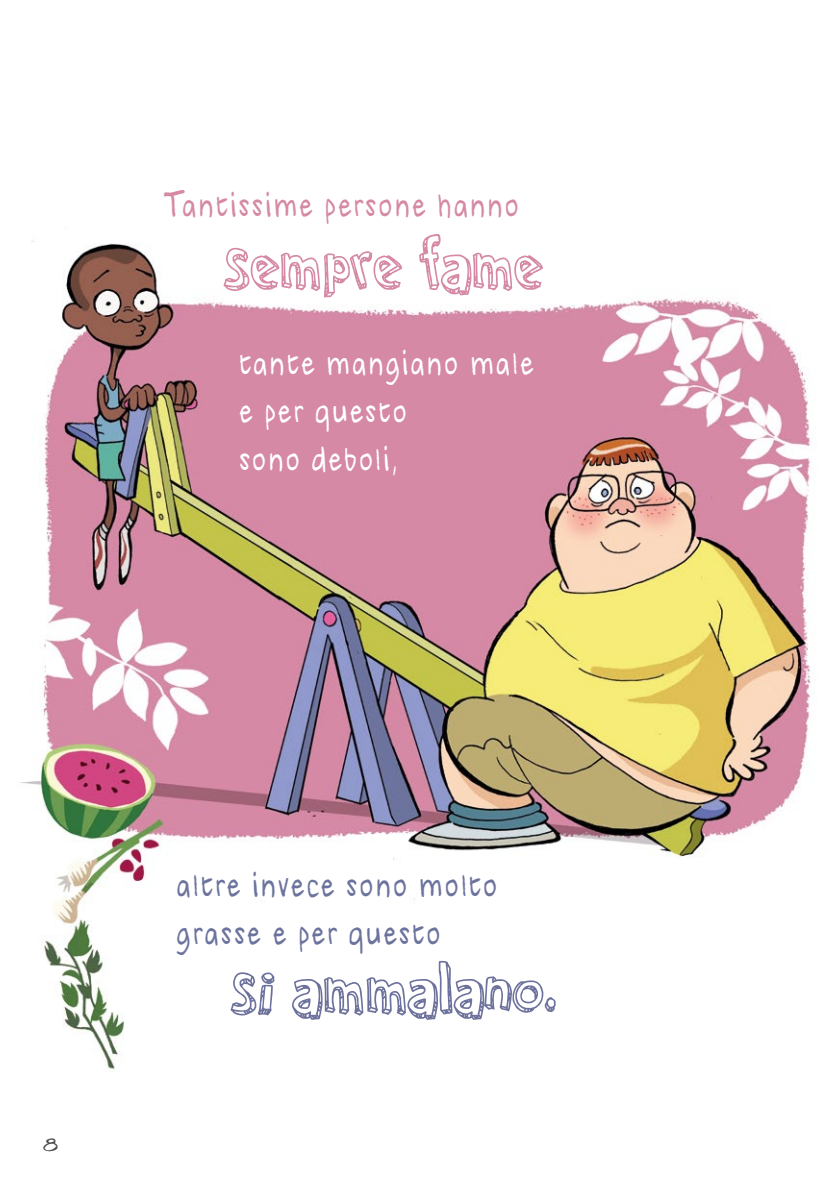
<style>
.page{position:relative;width:840px;height:1191px;background:#fff}
.page>*{position:absolute;margin:0;border:0;box-sizing:border-box;transform-origin:0 0}
.t1{font:70px "Cartoon Relief";letter-spacing:-.005em;color:#6d729c}
.t2{font:70px "Cartoon Relief";letter-spacing:-.005em;color:#d589a5}
.t3{font:32px/48px "Galuppolo";color:#fff}
.t4{font:32px/48px "Galuppolo";color:#6c739d}
.t5{font:32px "Galuppolo";color:#d589a5}
.t6{font:22px "Galuppolo";color:#4a4a49}
</style>
<div class="page">
<img style="left:20px;top:241px;width:794px;height:829px">
<p class="t5" style="left:165px;top:184px;width:356px">Tantissime persone hanno</p>
<h1 class="t2" style="left:223px;top:223px;width:321px">sempre fame</h1>
<p class="t3" style="left:238px;top:339px;width:298px">tante mangiano male e per questo<br>sono deboli,</p>
<p class="t6" style="left:43px;top:1128px;width:18px">8</p>
<p class="t4" style="left:176px;top:861px;width:324px">altre invece sono molto grasse e per questo</p>
<h1 class="t1" style="left:230px;top:947px;width:330px">si ammalano.</h1>
</div>
